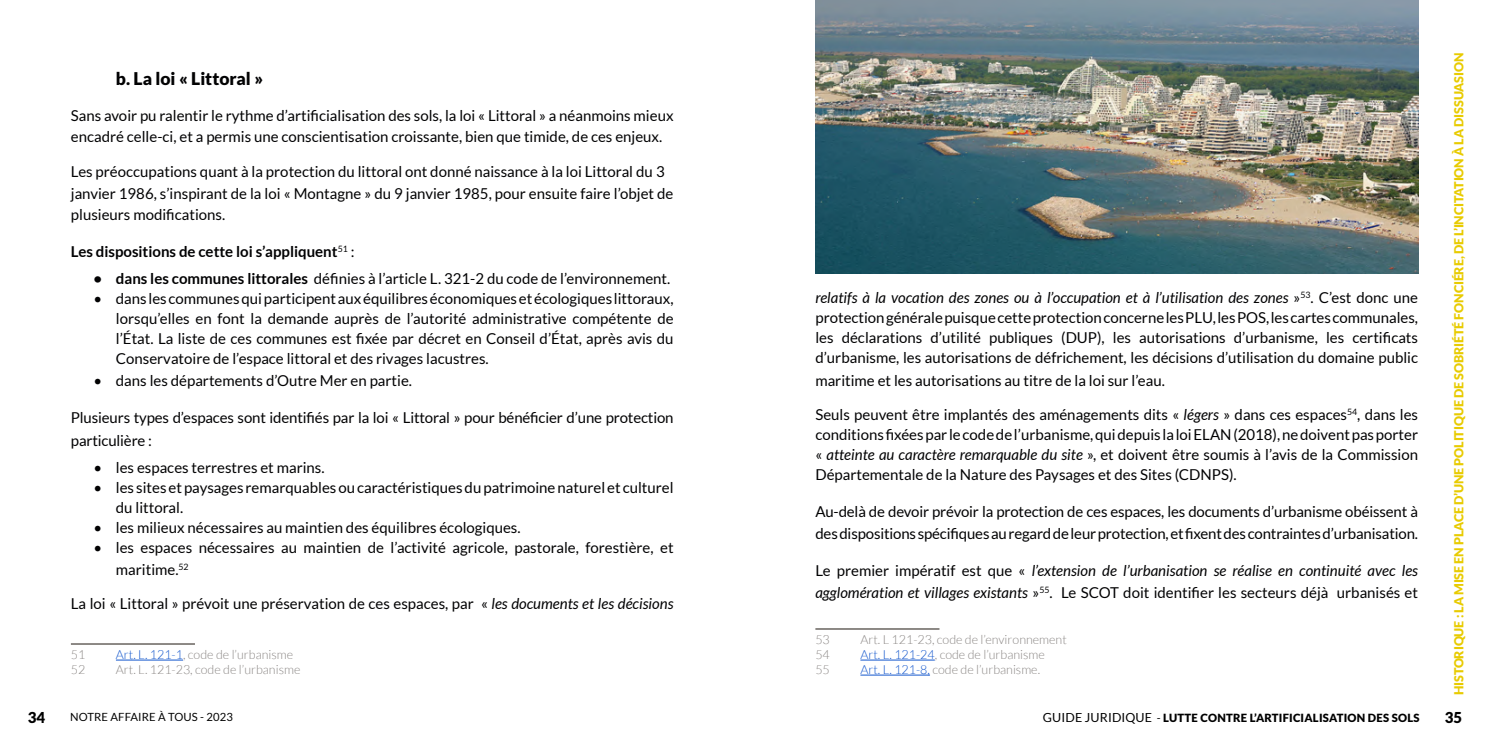
<style>
.page{position:relative;width:1489px;height:745px;background:#fff}
.page>*{position:absolute;margin:0;border:0;box-sizing:border-box;transform-origin:0 0}
.t1{font:900 17.5px "Lato";color:#020203}
.t2{font:15px/20px "Lato";color:#020203}
.t3{font:italic 15px/22.5px "Lato";color:#020203}
.t4{font:700 15px "Lato";color:#020203}
.t5{font:900 15px "Lato";color:#000}
.t6{font:300 12.5px "Lato";color:#8a8684}
.t7{font:900 12.5px "Lato";letter-spacing:-.01em;color:#e8cb00}
.t8{font:900 11.25px "Lato";letter-spacing:.02em;color:#000}
.t9{font:11.25px "Lato";letter-spacing:.01em;color:#000}
.s1{font-weight:400}
.s2{font-weight:700}
.s3{font-style:italic}
.s4{color:#15c}
.s5{font-style:normal}
.s6{font-weight:400;font-size:12.5px}
</style>
<div class="page">
<hr style="left:71px;top:643px;width:124px;height:1px;background:#1d160f">
<hr style="left:116px;top:659px;width:67px;height:1px;background:#15c">
<hr style="left:815px;top:628px;width:124px;height:1px;background:#1d160f">
<hr style="left:860px;top:659px;width:74px;height:1px;background:#15c">
<hr style="left:860px;top:674px;width:70px;height:1px;background:#15c">
<img style="left:815px;top:0;width:602px;height:273px">
<p class="t1" style="left:116px;top:68px;width:149px">b. La loi « Littoral »</p>
<p class="t2" style="left:71px;top:104px;width:604px;line-height:21.2px">Sans avoir pu ralentir le rythme d’artificialisation des sols, la loi « Littoral » a néanmoins mieux encadré celle-ci, et a permis une conscientisation croissante, bien que timide, de ces enjeux.</p>
<p class="t2" style="left:71px;top:161px;width:604px;line-height:21.2px">Les préoccupations quant à la protection du littoral ont donné naissance à la loi Littoral du 3 janvier 1986, s’inspirant de la loi « Montagne » du 9 janvier 1985, pour ensuite faire l’objet de plusieurs modifications.</p>
<p class="t4" style="left:71px;top:242px;width:285px">Les dispositions de cette loi s’appliquent<sup>51</sup> <span class="s1">:</span></p>
<p class="t2" style="left:93px;top:268px;width:578px"><span class="s2">• dans les communes littorales</span> définies à l’article L. 321-2 du code de l’environnement.</p>
<p class="t2" style="left:116px;top:288px;width:559px;text-align:justify;text-indent:-22px">• dans les communes qui participent aux équilibres économiques et écologiques littoraux, lorsqu’elles en font la demande auprès de l’autorité administrative compétente de l’État. La liste de ces communes est fixée par décret en Conseil d’État, après avis du Conservatoire de l’espace littoral et des rivages lacustres.</p>
<p class="t2" style="left:93px;top:370px;width:320px">• dans les départements d’Outre Mer en partie.</p>
<p class="t2" style="left:71px;top:406px;width:604px;line-height:22.5px">Plusieurs types d’espaces sont identifiés par la loi « Littoral » pour bénéficier d’une protection particulière :</p>
<p class="t2" style="left:93px;top:457px;width:233px">• les espaces terrestres et marins.</p>
<p class="t2" style="left:116px;top:477px;width:559px;text-indent:-22px">• les sites et paysages remarquables ou caractéristiques du patrimoine naturel et culturel du littoral.</p>
<p class="t2" style="left:93px;top:517px;width:429px">• les milieux nécessaires au maintien des équilibres écologiques.</p>
<p class="t2" style="left:116px;top:535px;width:559px;line-height:22.5px;text-indent:-22px">• les espaces nécessaires au maintien de l’activité agricole, pastorale, forestière, et maritime.<sup>52</sup></p>
<p class="t2" style="left:71px;top:593px;width:604px">La loi « Littoral » prévoit une préservation de ces espaces, par « <span class="s3">les documents et les décisions</span></p>
<p class="t6" style="left:71px;top:647px;width:16px">51</p>
<p class="t6" style="left:116px;top:647px;width:179px"><span class="s4">Art. L. 121-1</span>, code de l’urbanisme</p>
<p class="t6" style="left:71px;top:662px;width:16px">52</p>
<p class="t6" style="left:116px;top:662px;width:186px">Art. L. 121-23, code de l’urbanisme</p>
<p class="t2" style="left:815px;top:287px;width:604px;text-align:justify"><span class="s3">relatifs à la vocation des zones ou à l’occupation et à l’utilisation des zones</span> »<sup>53</sup>. C’est donc une protection générale puisque cette protection concerne les PLU, les POS, les cartes communales, les déclarations d’utilité publiques (DUP), les autorisations d’urbanisme, les certificats d’urbanisme, les autorisations de défrichement, les décisions d’utilisation du domaine public</p>
<p class="t2" style="left:815px;top:370px;width:351px">maritime et les autorisations au titre de la loi sur l’eau.</p>
<p class="t2" style="left:815px;top:404px;width:604px;text-align:justify">Seuls peuvent être implantés des aménagements dits « <span class="s3">légers</span> » dans ces espaces<sup>54</sup>, dans les conditions fixées par le code de l’urbanisme, qui depuis la loi ELAN (2018), ne doivent pas porter « <span class="s3">atteinte au caractère remarquable du site</span> », et doivent être soumis à l’avis de la Commission Départementale de la Nature des Paysages et des Sites (CDNPS).</p>
<p class="t2" style="left:815px;top:499px;width:604px;line-height:22.5px">Au-delà de devoir prévoir la protection de ces espaces, les documents d’urbanisme obéissent à des dispositions spécifiques au regard de leur protection, et fixent des contraintes d’urbanisation.</p>
<p class="t3" style="left:815px;top:559px;width:604px"><span class="s5">Le premier impératif est que «</span> l’extension de l’urbanisation se réalise en continuité avec les agglomération et villages existants <span class="s5">»</span><sup>55</sup><span class="s5">. Le SCOT doit identifier les secteurs déjà urbanisés et</span></p>
<p class="t6" style="left:815px;top:632px;width:16px">53</p>
<p class="t6" style="left:860px;top:632px;width:208px">Art. L 121-23, code de l’environnement</p>
<p class="t6" style="left:815px;top:647px;width:16px">54</p>
<p class="t6" style="left:860px;top:647px;width:186px"><span class="s4">Art. L. 121-24</span>, code de l’urbanisme</p>
<p class="t6" style="left:815px;top:662px;width:16px">55</p>
<p class="t6" style="left:860px;top:662px;width:181px"><span class="s4">Art. L. 121-8,</span> code de l’urbanisme.</p>
<p class="t7" style="left:1451px;top:694px;width:643px;rotate:-90deg">HISTORIQUE : LA MISE EN PLACE D’UNE POLITIQUE DE SOBRIÉTÉ FONCIÉRE, DE L’INCITATION À LA DISSUASION</p>
<p class="t5" style="left:28px;top:707px;width:19px">34</p>
<p class="t9" style="left:70px;top:710px;width:164px">NOTRE AFFAIRE À TOUS - 2023</p>
<p class="t8" style="left:1042px;top:711px;width:378px"><span class="s6">GUIDE JURIDIQUE</span> <span class="s1">-</span> LUTTE CONTRE L’ARTIFICIALISATION DES SOLS</p>
<p class="t5" style="left:1444px;top:707px;width:19px">35</p>
</div>
